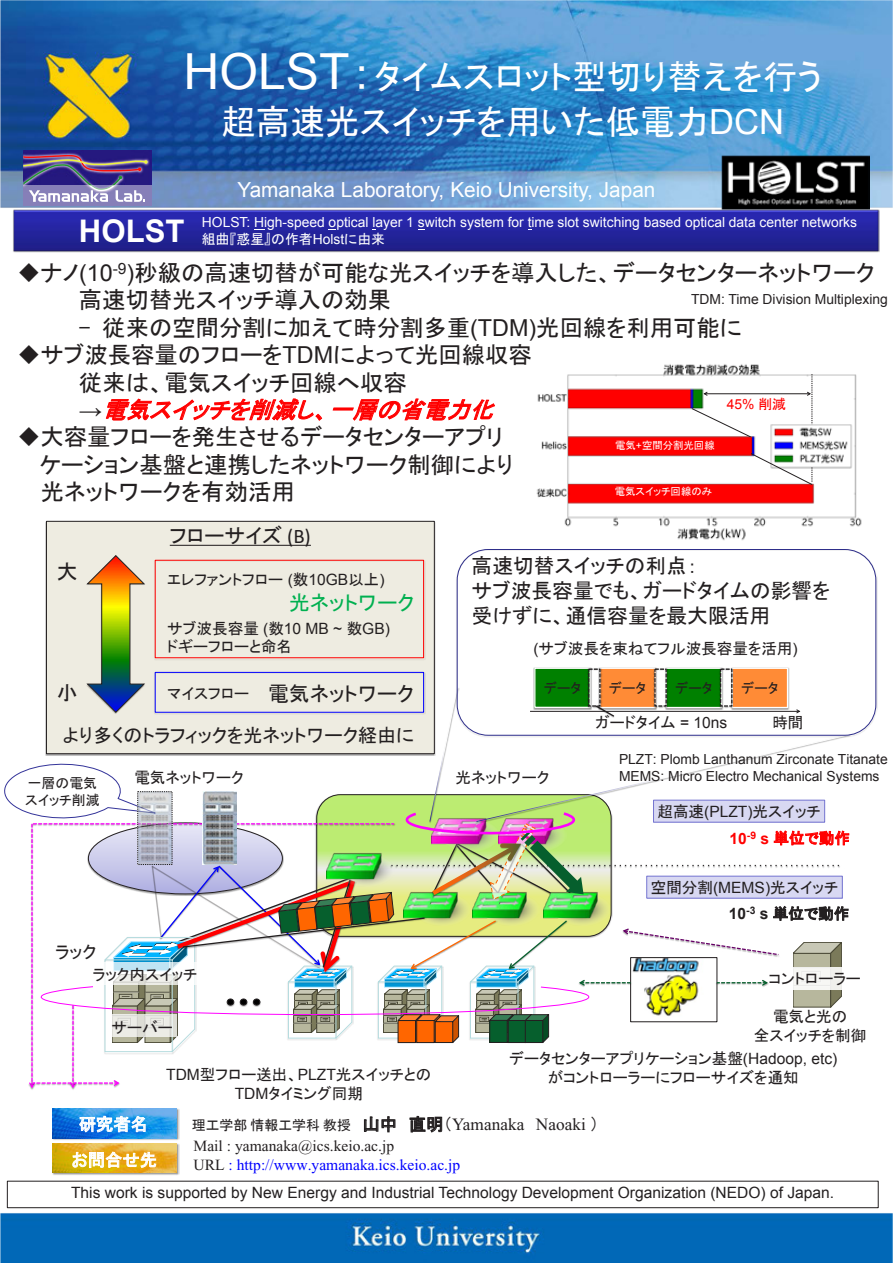
<style>
.page{position:relative;width:893px;height:1263px;background:#fff}
.page>*{position:absolute;margin:0;border:0;box-sizing:border-box;transform-origin:0 0}
.t1{font:34.65px/44.8px "MS P Gothic";color:#fff;text-align:center}
.t2{font:700 31.2px "Arial";color:#fff}
.t3{font:23.4px/27.5px "MS P Gothic";color:#231f20}
.t4{font:italic 23.4px "MS P Gothic";color:#f00}
.t5{font:20.7px/24.9px "MS P Gothic";color:#231f20}
.t6{font:20.7px "Arial";color:#fff}
.t7{font:20.7px "MS P Gothic";color:#00b050}
.t8{font:19.05px "MS P Gothic";color:#231f20}
.t9{font:17.25px "Times New Roman";color:#231f20}
.t10{font:17.25px "MS P Gothic";letter-spacing:.005em;color:#fff}
.t11{font:17.25px "MS P Gothic";color:#231f20}
.t12{font:15.6px/18.8px "MS P Gothic";color:#231f20;text-align:center}
.t13{font:15.6px "Arial";color:#231f20}
.t14{font:15.6px/18.8px "Times New Roman";color:#00f}
.t15{font:15.6px "MS P Gothic";letter-spacing:.005em;color:#f00}
.t16{font:13.8px/16.6px "Arial";color:#231f20}
.t17{font:13.8px "Arial";color:#fff}
.t18{font:13.8px/16.6px "MS P Gothic";color:#231f20}
.t19{font:13.8px "MS P Gothic";color:#fff}
.t20{font:13.8px "Arial";color:#f00}
.t21{font:10.35px "MS P Gothic";color:#fff}
.s1{font-family:"Arial";font-size:49.8px}
.s2{font-size:49.8px}
.s3{font-family:"Arial"}
.s4{font-family:"Arial";font-style:normal;color:#231f20}
.s5{font-family:"MS P Gothic"}
.s6{font-family:"Calibri"}
.s7{font-family:"Arial";font-weight:700}
.s8{font-family:"MS P Gothic";font-size:13.8px}
.s9{color:#231f20}
</style>
<div class="page">
<img style="left:0;top:0;width:893px;height:1263px">
<div style="left:7px;top:1181px;width:871px;height:27px;background:#fff"></div>
<div style="left:7px;top:1181px;width:872px;height:27px;border:1px solid #231f20"></div>
<svg style="left:364px;top:1116px;width:31px;height:16px"></svg>
<svg style="left:410px;top:1116px;width:32px;height:16px"></svg>
<img style="left:51px;top:1108px;width:129px;height:67px">
<img style="left:52px;top:1109px;width:125px;height:29px">
<img style="left:52px;top:1143px;width:125px;height:29px">
<svg style="left:72px;top:1151px;width:84px;height:24px"></svg>
<svg style="left:79px;top:1116px;width:67px;height:16px"></svg>
<div style="left:758px;top:967px;width:114px;height:22px;background:#fff"></div>
<img style="left:25px;top:1089px;width:14px;height:7px">
<img style="left:66px;top:1091px;width:14px;height:5px">
<img style="left:29px;top:1089px;width:98px;height:2px">
<img style="left:456px;top:549px;width:421px;height:189px">
<img style="left:156px;top:514px;width:169px;height:7px">
<div style="left:46px;top:521px;width:388px;height:233px;background:#eeece1"></div>
<svg style="left:170px;top:545px;width:141px;height:1px"></svg>
<img style="left:527px;top:355px;width:344px;height:193px">
<svg style="left:106px;top:398px;width:216px;height:23px"></svg>
<svg style="left:332px;top:398px;width:163px;height:23px"></svg>
<svg style="left:691px;top:408px;width:60px;height:29px"></svg>
<hr style="left:704px;top:393px;width:106px;height:1px;background:#231f20">
<svg style="left:807px;top:374px;width:6px;height:50px"></svg>
<svg style="left:704px;top:392px;width:4px;height:4px"></svg>
<svg style="left:751px;top:453px;width:62px;height:32px"></svg>
<img style="left:23px;top:151px;width:129px;height:35px">
<div style="left:23px;top:186px;width:129px;height:20px;background:#857fb9"></div>
<svg style="left:23px;top:155px;width:125px;height:46px"></svg>
<img style="left:721px;top:155px;width:148px;height:46px">
<img style="left:13px;top:201px;width:867px;height:69px">
<svg style="left:0;top:555px;width:850px;height:534px"></svg>
<h1 class="t1" style="left:184px;top:54px;width:640px"><span class="s1">HOLST</span><span class="s2">：</span>タイムスロット型切り替えを行う超高速光スイッチを用いた低電力<span class="s3">DCN</span></h1>
<h3 class="t6" style="left:237px;top:176px;width:420px">Yamanaka Laboratory, Keio University, Japan</h3>
<h2 class="t2" style="left:79px;top:210px;width:107px">HOLST</h2>
<p class="t17" style="left:202px;top:213px;width:657px">HOLST: High-speed optical layer 1 switch system for time slot switching based optical data center networks</p>
<p class="t19" style="left:202px;top:232px;width:185px">組曲『惑星』の作者<span class="s3">Holst</span>に由来</p>
<h3 class="t3" style="left:79px;top:259px;width:797px;text-indent:-62px">◆ナノ<span class="s3">(10</span><sup>-9</sup><span class="s3">)</span>秒級の高速切替が可能な光スイッチを導入した、データセンターネットワーク高速切替光スイッチ導入の効果</h3>
<h3 class="t3" style="left:79px;top:314px;width:664px">- 従来の空間分割に加えて時分割多重<span class="s3">(TDM)</span>光回線を利用可能に</h3>
<h3 class="t3" style="left:79px;top:341px;width:454px;text-indent:-62px">◆サブ波長容量のフローを<span class="s3">TDM</span>によって光回線収容従来は、電気スイッチ回線へ収容</h3>
<h3 class="t4" style="left:79px;top:398px;width:423px"><span class="s4">→</span> 電気スイッチを削減し、一層の省電力化</h3>
<h3 class="t3" style="left:39px;top:423px;width:476px;text-indent:-22px">◆大容量フローを発生させるデータセンターアプリケーション基盤と連携したネットワーク制御により光ネットワークを有効活用</h3>
<p class="t16" style="left:691px;top:291px;width:198px">TDM: Time Division Multiplexing</p>
<p class="t20" style="left:727px;top:395px;width:61px">45% <span class="s5">削減</span></p>
<p class="t21" style="left:615px;top:440px;width:101px">電気<span class="s3">+</span>空間分割光回線</p>
<p class="t21" style="left:615px;top:486px;width:99px">電気スイッチ回線のみ</p>
<h3 class="t5" style="left:170px;top:523px;width:143px">フローサイズ <span class="s6">(B)</span></h3>
<h3 class="t5" style="left:57px;top:559px;width:22px">大</h3>
<p class="t12" style="left:167px;top:570px;width:219px">エレファントフロー <span class="s3">(</span>数<span class="s3">10GB</span>以上<span class="s3">)</span></p>
<p class="t13" style="left:167px;top:618px;width:224px"><span class="s5">サブ波長容量</span> (<span class="s5">数</span>10 MB ~ <span class="s5">数</span>GB)</p>
<p class="t12" style="left:167px;top:637px;width:126px">ドギーフローと命名</p>
<p class="t12" style="left:167px;top:684px;width:83px">マイスフロー</p>
<h3 class="t7" style="left:289px;top:592px;width:126px">光ネットワーク</h3>
<h3 class="t5" style="left:268px;top:681px;width:147px">電気ネットワーク</h3>
<p class="t8" style="left:62px;top:726px;width:353px">より多くのトラフィックを光ネットワーク経由に</p>
<h3 class="t5" style="left:57px;top:680px;width:22px">小</h3>
<h3 class="t5" style="left:472px;top:553px;width:360px">高速切替スイッチの利点：<br>サブ波長容量でも、ガードタイムの影響を受けずに、通信容量を最大限活用</h3>
<p class="t12" style="left:533px;top:639px;width:266px"><span class="s3">(</span>サブ波長を束ねてフル波長容量を活用<span class="s3">)</span></p>
<p class="t18" style="left:544px;top:680px;width:39px">データ</p>
<p class="t18" style="left:609px;top:680px;width:39px">データ</p>
<p class="t18" style="left:675px;top:680px;width:39px">データ</p>
<p class="t18" style="left:741px;top:680px;width:39px">データ</p>
<p class="t12" style="left:595px;top:713px;width:133px">ガードタイム <span class="s3">= 10ns</span></p>
<p class="t12" style="left:772px;top:713px;width:33px">時間</p>
<p class="t18" style="left:25px;top:775px;width:76px">一層の電気スイッチ削減</p>
<p class="t12" style="left:134px;top:768px;width:111px">電気ネットワーク</p>
<p class="t12" style="left:455px;top:768px;width:95px">光ネットワーク</p>
<p class="t11" style="left:56px;top:943px;width:42px">ラック</p>
<p class="t16" style="left:619px;top:751px;width:270px">PLZT: Plomb Lanthanum Zirconate Titanate<br>MEMS: Micro Electro Mechanical Systems</p>
<p class="t12" style="left:657px;top:802px;width:165px">超高速<span class="s3">(PLZT)</span>光スイッチ</p>
<p class="t15" style="left:729px;top:830px;width:122px"><span class="s7">10</span><sup>-9</sup> <span class="s7">s</span> 単位で動作</p>
<p class="t12" style="left:651px;top:878px;width:189px">空間分割<span class="s3">(MEMS)</span>光スイッチ</p>
<p class="t12" style="left:729px;top:904px;width:122px"><span class="s7">10</span><sup>-3</sup> <span class="s7">s</span> 単位で動作</p>
<p class="t12" style="left:93px;top:964px;width:106px">ラック内スイッチ</p>
<p class="t12" style="left:112px;top:1017px;width:63px">サーバー</p>
<p class="t12" style="left:166px;top:1065px;width:267px"><span class="s3">TDM</span>型フロー送出、<span class="s3">PLZT</span>光スイッチとの<br><span class="s3">TDM</span>タイミング同期</p>
<p class="t12" style="left:769px;top:969px;width:93px">コントローラー</p>
<p class="t12" style="left:754px;top:1007px;width:114px">電気と光の<br>全スイッチを制御</p>
<p class="t12" style="left:509px;top:1049px;width:330px">データセンターアプリケーション基盤<span class="s3">(Hadoop, etc)</span>がコントローラーにフローサイズを通知</p>
<p class="t10" style="left:79px;top:1115px;width:71px">研究者名</p>
<p class="t10" style="left:71px;top:1151px;width:87px">お問合せ先</p>
<p class="t9" style="left:192px;top:1115px;width:409px"><span class="s8">理工学部情報工学科教授</span> <span class="s5">山中 直明（</span>Yamanaka Naoaki <span class="s5">）</span></p>
<p class="t14" style="left:194px;top:1137px;width:268px"><span class="s9">Mail : yamanaka@ics.keio.ac.jp<br>URL</span> : http://www.yamanaka.ics.keio.ac.jp</p>
<p class="t13" style="left:71px;top:1183px;width:765px">This work is supported by New Energy and Industrial Technology Development Organization (NEDO) of Japan.</p>
</div>
